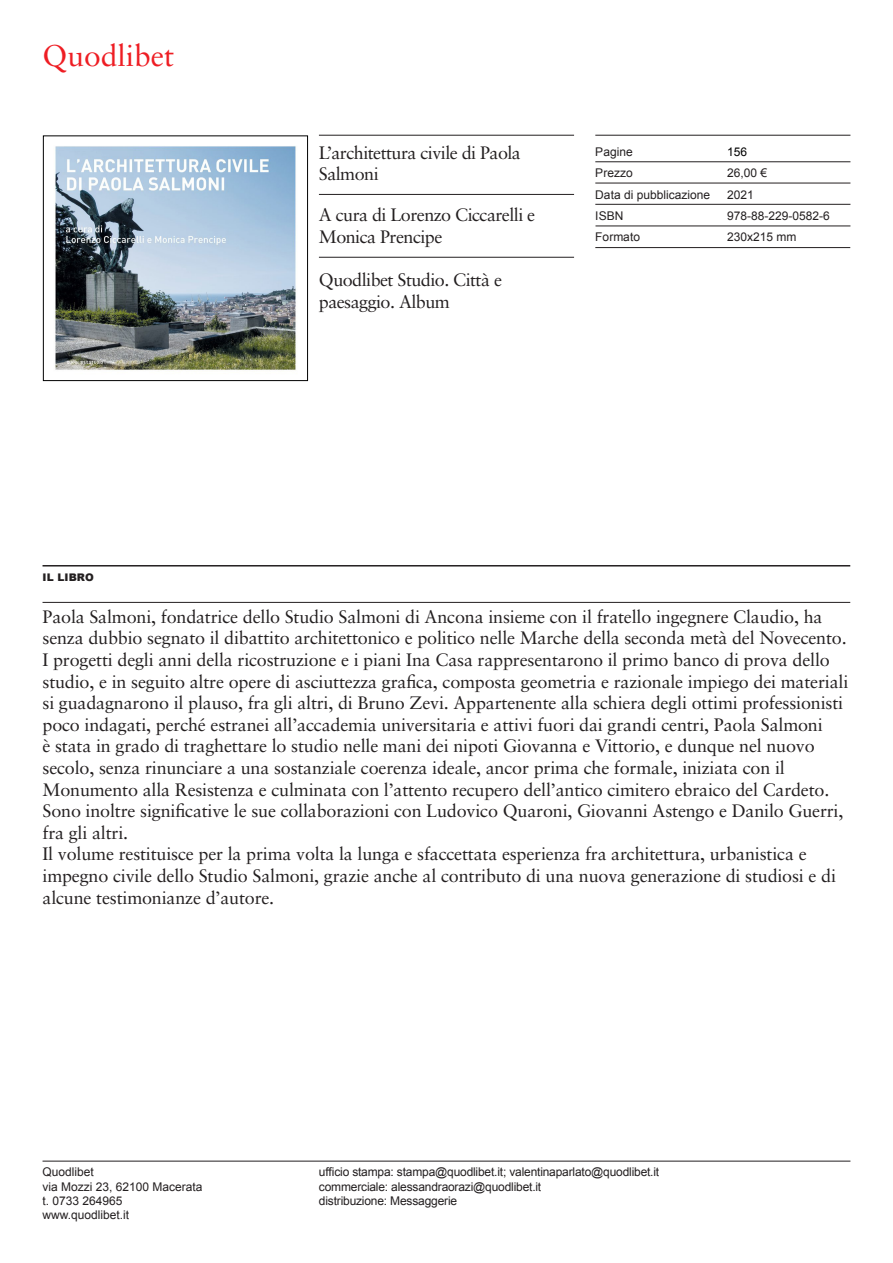
<style>
.page{position:relative;width:893px;height:1263px;background:#fff}
.page>*{position:absolute;margin:0;border:0;box-sizing:border-box;transform-origin:0 0}
.t1{font:30px "Sabon Roman Os F";color:#ee1d23}
.t2{font:18px/21.6px "Sabon Roman Os F";letter-spacing:-.01em;color:#231f20}
.t3{font:18px/21.6px "Sabon Roman Os F";letter-spacing:-.03em;color:#231f20}
.t4{font:12px "Arial";letter-spacing:-.015em;color:#231f20}
.t5{font:12px "Arial";color:#000}
.t6{font:900 10.5px "Arial";letter-spacing:.01em;color:#231f20}
</style>
<div class="page">
<hr style="left:43px;top:1161px;width:807px;height:1px;background:#231f20">
<hr style="left:319px;top:135px;width:255px;height:1px;background:#231f20">
<hr style="left:43px;top:565px;width:807px;height:1px;background:#231f20">
<hr style="left:43px;top:602px;width:807px;height:1px;background:#231f20">
<img style="left:55px;top:146px;width:242px;height:225px">
<div style="left:43px;top:136px;width:265px;height:245px;border:1px solid #000"></div>
<hr style="left:595px;top:135px;width:255px;height:1px;background:#231f20">
<hr style="left:595px;top:162px;width:255px;height:1px;background:#231f20">
<hr style="left:595px;top:183px;width:255px;height:1px;background:#231f20">
<hr style="left:595px;top:204px;width:255px;height:1px;background:#231f20">
<hr style="left:595px;top:226px;width:255px;height:1px;background:#231f20">
<hr style="left:595px;top:247px;width:255px;height:1px;background:#231f20">
<hr style="left:319px;top:194px;width:255px;height:1px;background:#231f20">
<hr style="left:319px;top:257px;width:255px;height:1px;background:#231f20">
<p class="t1" style="left:43px;top:38px;width:133px">Quodlibet</p>
<p class="t3" style="left:319px;top:142px;width:204px">L’architettura civile di Paola<br>Salmoni</p>
<p class="t3" style="left:319px;top:204px;width:218px">A cura di Lorenzo Ciccarelli e<br>Monica Prencipe</p>
<p class="t3" style="left:319px;top:269px;width:185px">Quodlibet Studio. Città e paesaggio. Album</p>
<p class="t4" style="left:595px;top:144px;width:39px">Pagine</p>
<p class="t4" style="left:595px;top:165px;width:39px">Prezzo</p>
<p class="t4" style="left:595px;top:186px;width:116px">Data di pubblicazione</p>
<p class="t4" style="left:595px;top:208px;width:30px">ISBN</p>
<p class="t4" style="left:595px;top:229px;width:46px">Formato</p>
<p class="t5" style="left:727px;top:144px;width:22px">156</p>
<p class="t4" style="left:727px;top:165px;width:42px">26,00 €</p>
<p class="t4" style="left:727px;top:186px;width:28px">2021</p>
<p class="t4" style="left:727px;top:208px;width:104px">978-88-229-0582-6</p>
<p class="t4" style="left:727px;top:229px;width:71px">230x215 mm</p>
<p class="t6" style="left:43px;top:570px;width:53px">IL LIBRO</p>
<p class="t2" style="left:43px;top:606px;width:807px">Paola Salmoni, fondatrice dello Studio Salmoni di Ancona insieme con il fratello ingegnere Claudio, ha senza dubbio segnato il dibattito architettonico e politico nelle Marche della seconda metà del Novecento.<br>I progetti degli anni della ricostruzione e i piani Ina‐Casa rappresentarono il primo banco di prova dello studio, e in seguito altre opere di asciuttezza grafica, composta geometria e razionale impiego dei materiali si guadagnarono il plauso, fra gli altri, di Bruno Zevi. Appartenente alla schiera degli ottimi professionisti poco indagati, perché estranei all’accademia universitaria e attivi fuori dai grandi centri, Paola Salmoni<br>è stata in grado di traghettare lo studio nelle mani dei nipoti Giovanna e Vittorio, e dunque nel nuovo secolo, senza rinunciare a una sostanziale coerenza ideale, ancor prima che formale, iniziata con il Monumento alla Resistenza e culminata con l’attento recupero dell’antico cimitero ebraico del Cardeto.<br>Sono inoltre significative le sue collaborazioni con Ludovico Quaroni, Giovanni Astengo e Danilo Guerri, fra gli altri.</p>
<p class="t2" style="left:43px;top:843px;width:795px">Il volume restituisce per la prima volta la lunga e sfaccettata esperienza fra architettura, urbanistica e impegno civile dello Studio Salmoni, grazie anche al contributo di una nuova generazione di studiosi e di alcune testimonianze d’autore.</p>
<p class="t4" style="left:43px;top:1164px;width:53px">Quodlibet</p>
<p class="t4" style="left:43px;top:1178px;width:162px">via Mozzi 23, 62100 Macerata</p>
<p class="t4" style="left:43px;top:1193px;width:82px">t. 0733 264965</p>
<p class="t4" style="left:43px;top:1207px;width:88px">www.quodlibet.it</p>
<p class="t4" style="left:319px;top:1164px;width:342px">ufficio stampa: stampa@quodlibet.it; valentinaparlato@quodlibet.it</p>
<p class="t4" style="left:319px;top:1178px;width:224px">commerciale: alessandraorazi@quodlibet.it</p>
<p class="t4" style="left:319px;top:1193px;width:140px">distribuzione: Messaggerie</p>
</div>
